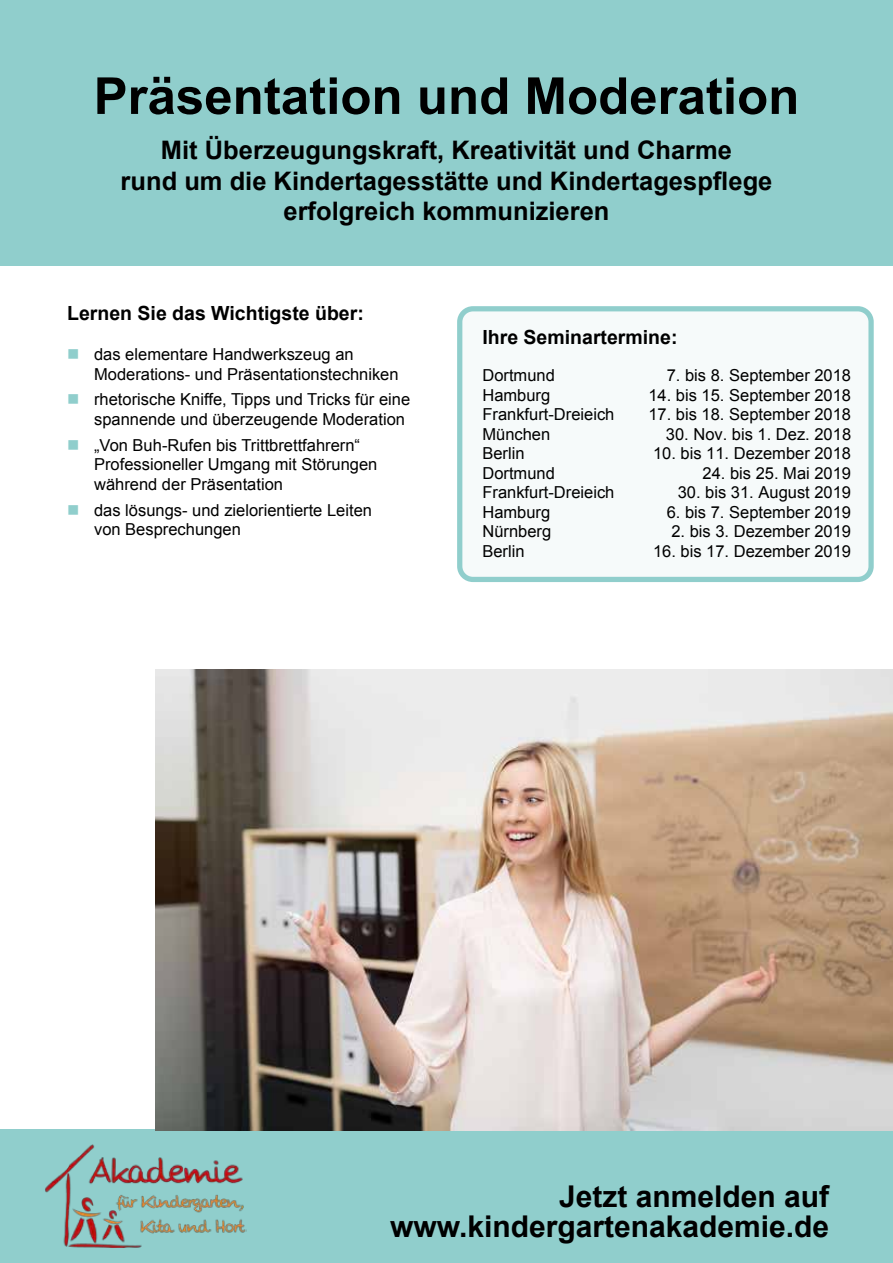
<style>
.page{position:relative;width:893px;height:1263px;background:#fff}
.page>*{position:absolute;margin:0;border:0;box-sizing:border-box;transform-origin:0 0}
.t1{font:700 51px "Arial";color:#000}
.t2{font:700 30px/30px "Arial";color:#000;text-align:right}
.t3{font:700 25.5px/30.6px "Arial";color:#000;text-align:center}
.t4{font:700 19.5px "Arial";color:#000}
.t5{font:16.5px/19.8px "Arial";color:#000}
.s1{color:#90cecc}
</style>
<div class="page">
<div style="left:0;top:0;width:893px;height:266px;background:#90cecc"></div>
<div style="left:0;top:1130px;width:893px;height:133px;background:#90cecc"></div>
<div style="left:460px;top:309px;width:411px;height:270px;background:#f6fafa;border-radius:13px"></div>
<div style="left:457px;top:306px;width:417px;height:276px;border:5px solid #90cecc;border-radius:13px"></div>
<img style="left:156px;top:670px;width:737px;height:460px">
<img style="left:45px;top:1144px;width:202px;height:104px">
<h1 class="t1" style="left:94px;top:60px;width:707px">Präsentation und Moderation</h1>
<h3 class="t3" style="left:121px;top:135px;width:653px">Mit Überzeugungskraft, Kreativität und Charme<br>rund um die Kindertagesstätte und Kindertagespflege erfolgreich kommunizieren</h3>
<p class="t4" style="left:67px;top:300px;width:298px">Lernen Sie das Wichtigste über:</p>
<p class="t5" style="left:94px;top:344px;width:306px;text-indent:-27px"><span class="s1">■</span> das elementare Handwerkszeug an<br>Moderations- und Präsentationstechniken</p>
<p class="t5" style="left:94px;top:389px;width:318px;text-indent:-27px"><span class="s1">■</span> rhetorische Kniffe, Tipps und Tricks für eine spannende und überzeugende Moderation</p>
<p class="t5" style="left:94px;top:435px;width:285px;text-indent:-27px"><span class="s1">■</span> „Von Buh-Rufen bis Trittbrettfahrern“<br>Professioneller Umgang mit Störungen während der Präsentation</p>
<p class="t5" style="left:94px;top:500px;width:279px;text-indent:-27px"><span class="s1">■</span> das lösungs- und zielorientierte Leiten von Besprechungen</p>
<p class="t4" style="left:482px;top:323px;width:197px">Ihre Seminartermine:</p>
<p class="t5" style="left:482px;top:365px;width:74px">Dortmund</p>
<p class="t5" style="left:667px;top:365px;width:186px">7. bis 8. September 2018</p>
<p class="t5" style="left:482px;top:385px;width:69px">Hamburg</p>
<p class="t5" style="left:648px;top:385px;width:204px">14. bis 15. September 2018</p>
<p class="t5" style="left:482px;top:404px;width:134px">Frankfurt-Dreieich</p>
<p class="t5" style="left:648px;top:404px;width:204px">17. bis 18. September 2018</p>
<p class="t5" style="left:482px;top:424px;width:69px">München</p>
<p class="t5" style="left:666px;top:424px;width:187px">30. Nov. bis 1. Dez. 2018</p>
<p class="t5" style="left:482px;top:443px;width:44px">Berlin</p>
<p class="t5" style="left:653px;top:443px;width:200px">10. bis 11. Dezember 2018</p>
<p class="t5" style="left:482px;top:463px;width:74px">Dortmund</p>
<p class="t5" style="left:702px;top:463px;width:150px">24. bis 25. Mai 2019</p>
<p class="t5" style="left:482px;top:482px;width:134px">Frankfurt-Dreieich</p>
<p class="t5" style="left:678px;top:482px;width:175px">30. bis 31. August 2019</p>
<p class="t5" style="left:482px;top:502px;width:69px">Hamburg</p>
<p class="t5" style="left:667px;top:502px;width:186px">6. bis 7. September 2019</p>
<p class="t5" style="left:482px;top:521px;width:70px">Nürnberg</p>
<p class="t5" style="left:671px;top:521px;width:181px">2. bis 3. Dezember 2019</p>
<p class="t5" style="left:482px;top:541px;width:44px">Berlin</p>
<p class="t5" style="left:653px;top:541px;width:200px">16. bis 17. Dezember 2019</p>
<h2 class="t2" style="left:390px;top:1182px;width:441px">Jetzt anmelden auf www.kindergartenakademie.de</h2>
</div>
